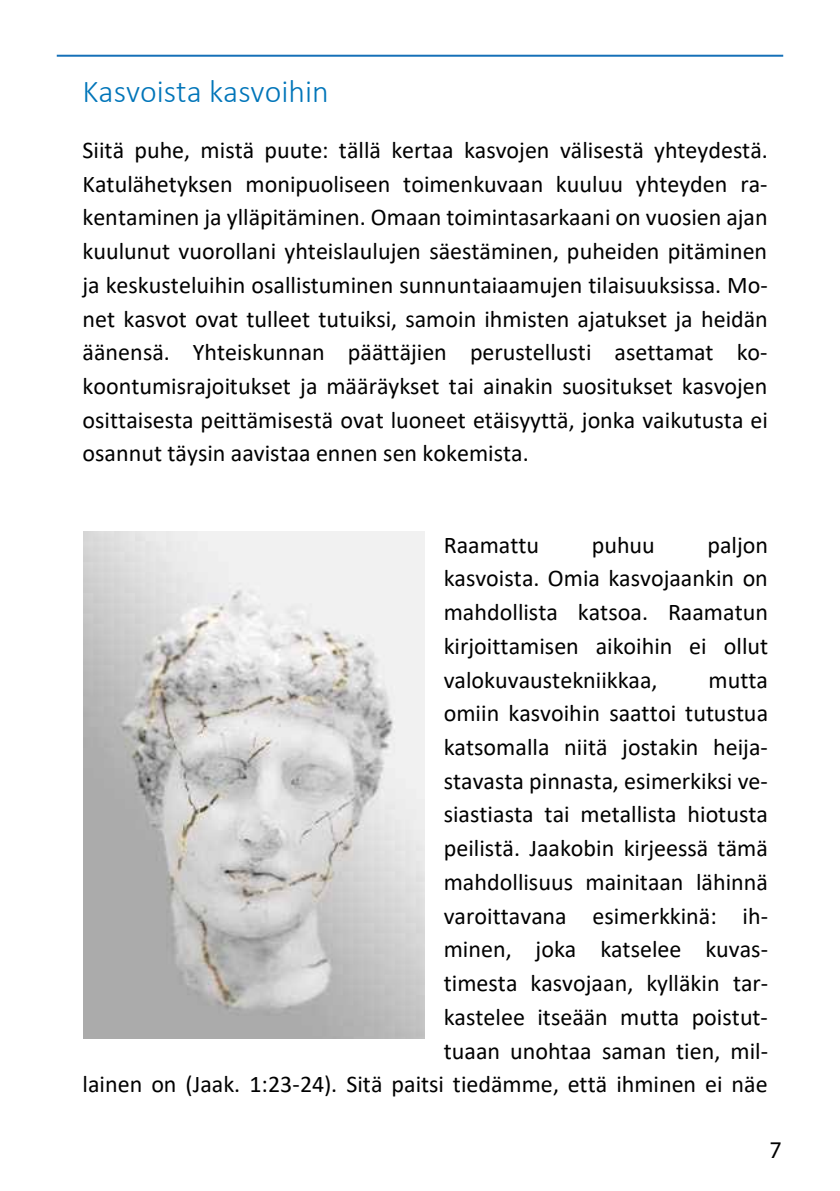
<style>
.page{position:relative;width:840px;height:1191px;background:#fff}
.page>*{position:absolute;margin:0;border:0;box-sizing:border-box;transform-origin:0 0}
.t1{font:300 32px "Calibri";color:#0075b9}
.t2{font:24px/33.6px "Calibri";color:#000;text-align:justify}
.t3{font:24px "Myriad Pro";color:#000}
</style>
<div class="page">
<hr style="left:57px;top:55px;width:725px;height:2px;background:#1570b8">
<img style="left:83px;top:531px;width:341px;height:507px">
<h1 class="t1" style="left:82px;top:72px;width:248px">Kasvoista kasvoihin</h1>
<p class="t2" style="left:82px;top:133px;width:686px">Siitä puhe, mistä puute: tällä kertaa kasvojen välisestä yhteydestä.<br>Katulähetyksen monipuoliseen toimenkuvaan kuuluu yhteyden ra&shy;kentaminen ja ylläpitäminen. Omaan toimintasarkaani on vuosien ajan kuulunut vuorollani yhteislaulujen säestäminen, puheiden pitäminen ja keskusteluihin osallistuminen sunnuntaiaamujen tilaisuuksissa. Mo&shy;net kasvot ovat tulleet tutuiksi, samoin ihmisten ajatukset ja heidän äänensä. Yhteiskunnan päättäjien perustellusti asettamat ko&shy;koontumisrajoitukset ja määräykset tai ainakin suositukset kasvojen osittaisesta peittämisestä ovat luoneet etäisyyttä, jonka vaikutusta ei osannut täysin aavistaa ennen sen kokemista.</p>
<p class="t2" style="left:443px;top:527px;width:326px;text-indent:263px">paljon kasvoista. Omia kasvojaankin on mahdollista katsoa. Raamatun kirjoittamisen aikoihin ei ollut valokuvaustekniikkaa,</p>
<p class="t2" style="left:443px;top:527px;width:97px">Raamattu</p>
<p class="t2" style="left:591px;top:527px;width:64px">puhuu</p>
<p class="t2" style="left:82px;top:662px;width:686px;text-align:right">mutta<br>omiin kasvoihin saattoi tutustua<br>katsomalla niitä jostakin heija-<br>stavasta pinnasta, esimerkiksi ve-<br>siastiasta tai metallista hiotusta<br>peilistä. Jaakobin kirjeessä tämä<br>mahdollisuus mainitaan lähinnä<br>varoittavana esimerkkinä: ih-<br>minen, joka katselee kuvas-<br>timesta kasvojaan, kylläkin tar-<br>kastelee itseään mutta poistut-<br>tuaan unohtaa saman tien, mil-<br>lainen on (Jaak. 1:23-24). Sitä paitsi tiedämme, että ihminen ei näe</p>
<p class="t3" style="left:769px;top:1135px;width:14px">7</p>
</div>
